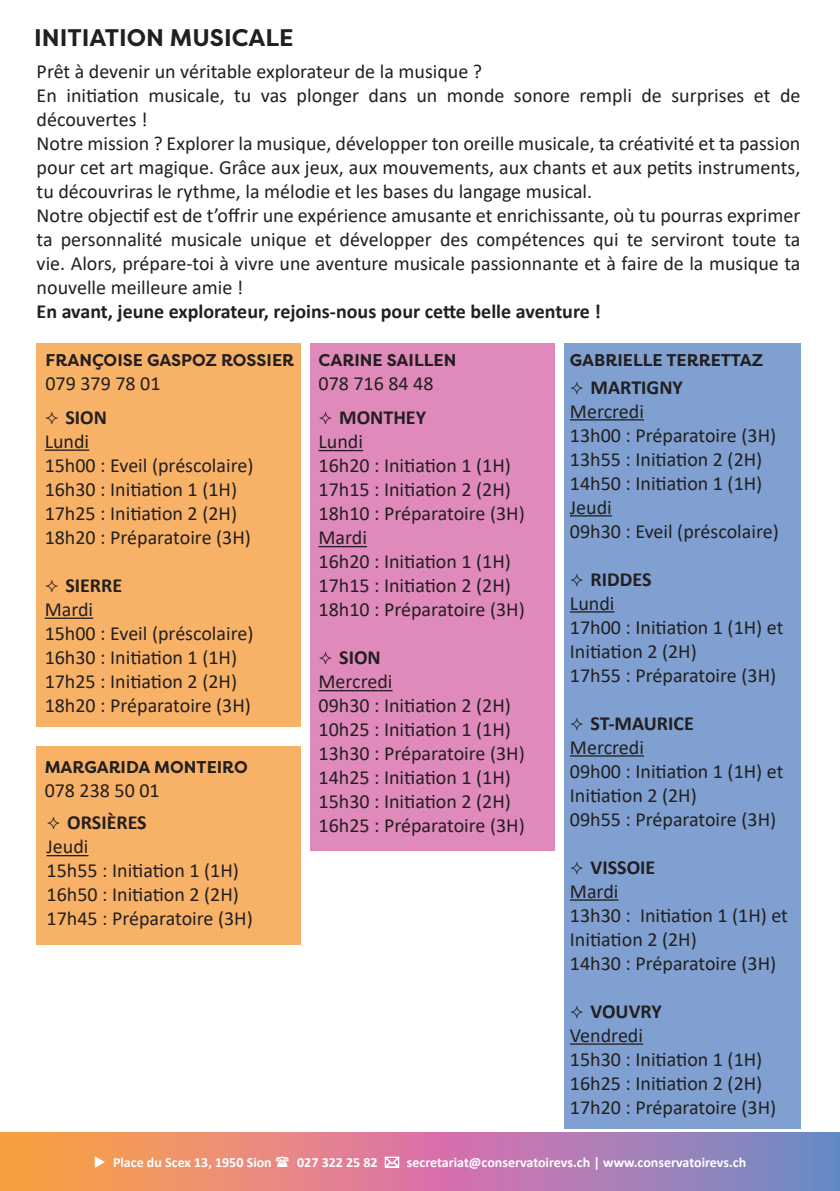
<style>
.page{position:relative;width:840px;height:1191px;background:#fff}
.page>*{position:absolute;margin:0;border:0;box-sizing:border-box;transform-origin:0 0}
.t1{font:700 24px "Filson Pro";color:#231f20}
.t2{font:20px/24px "Calibri";color:#231f20}
.t3{font:700 20px "Calibri";color:#231f20}
.t4{font:700 17px "Filson Pro";color:#231f20}
.t5{font:700 14px "Calibri";color:#fff}
</style>
<div class="page">
<div style="left:37px;top:343px;width:263px;height:383px;background:#f8b267"></div>
<div style="left:310px;top:343px;width:244px;height:507px;background:#e08abc"></div>
<div style="left:563px;top:343px;width:237px;height:785px;background:#7fa0d0"></div>
<hr style="left:45px;top:449px;width:44px;height:2px;background:#231f20">
<hr style="left:45px;top:617px;width:48px;height:2px;background:#231f20">
<hr style="left:318px;top:450px;width:45px;height:1px;background:#231f20">
<hr style="left:318px;top:546px;width:49px;height:1px;background:#231f20">
<hr style="left:318px;top:690px;width:74px;height:1px;background:#231f20">
<hr style="left:569px;top:419px;width:74px;height:1px;background:#231f20">
<hr style="left:569px;top:515px;width:42px;height:1px;background:#231f20">
<hr style="left:569px;top:611px;width:45px;height:1px;background:#231f20">
<hr style="left:569px;top:755px;width:74px;height:1px;background:#231f20">
<hr style="left:569px;top:899px;width:49px;height:1px;background:#231f20">
<hr style="left:569px;top:1043px;width:73px;height:1px;background:#231f20">
<svg style="left:0;top:1132px;width:839px;height:59px;background:#c78694"></svg>
<div style="left:37px;top:746px;width:263px;height:198px;background:#f8b267"></div>
<hr style="left:47px;top:855px;width:41px;height:1px;background:#231f20">
<svg style="left:276px;top:1156px;width:13px;height:11px"></svg>
<svg style="left:385px;top:1157px;width:13px;height:10px"></svg>
<p class="t1" style="left:34px;top:23px;width:261px">INITIATION MUSICALE</p>
<p class="t2" style="left:37px;top:58px;width:447px">Prêt à devenir un véritable explorateur de la musique ?</p>
<p class="t2" style="left:37px;top:82px;width:764px">En initiation musicale, tu vas plonger dans un monde sonore rempli de surprises et de découvertes !</p>
<p class="t2" style="left:37px;top:130px;width:764px;text-align:justify">Notre mission ? Explorer la musique, développer ton oreille musicale, ta créativité et ta passion pour cet art magique. Grâce aux jeux, aux mouvements, aux chants et aux petits instruments, tu découvriras le rythme, la mélodie et les bases du langage musical.</p>
<p class="t2" style="left:37px;top:202px;width:764px;text-align:justify">Notre objectif est de t’offrir une expérience amusante et enrichissante, où tu pourras exprimer ta personnalité musicale unique et développer des compétences qui te serviront toute ta vie. Alors, prépare-toi à vivre une aventure musicale passionnante et à faire de la musique ta nouvelle meilleure amie !</p>
<p class="t3" style="left:37px;top:297px;width:565px">En avant, jeune explorateur, rejoins-nous pour cette belle aventure !</p>
<p class="t4" style="left:45px;top:349px;width:250px">FRANÇOISE GASPOZ ROSSIER</p>
<p class="t2" style="left:45px;top:371px;width:116px">079 379 78 01</p>
<p class="t3" style="left:65px;top:403px;width:43px">SION</p>
<p class="t2" style="left:45px;top:429px;width:46px">Lundi</p>
<p class="t2" style="left:45px;top:453px;width:210px">15h00 : Eveil (préscolaire)</p>
<p class="t2" style="left:45px;top:477px;width:194px">16h30 : Initiation 1 (1H)</p>
<p class="t2" style="left:45px;top:501px;width:194px">17h25 : Initiation 2 (2H)</p>
<p class="t2" style="left:45px;top:525px;width:208px">18h20 : Préparatoire (3H)</p>
<p class="t3" style="left:65px;top:571px;width:58px">SIERRE</p>
<p class="t2" style="left:45px;top:597px;width:50px">Mardi</p>
<p class="t2" style="left:45px;top:621px;width:210px">15h00 : Eveil (préscolaire)</p>
<p class="t2" style="left:45px;top:645px;width:194px">16h30 : Initiation 1 (1H)</p>
<p class="t2" style="left:45px;top:669px;width:194px">17h25 : Initiation 2 (2H)</p>
<p class="t2" style="left:45px;top:693px;width:208px">18h20 : Préparatoire (3H)</p>
<p class="t4" style="left:45px;top:756px;width:204px">MARGARIDA MONTEIRO</p>
<p class="t2" style="left:45px;top:778px;width:116px">078 238 50 01</p>
<p class="t3" style="left:67px;top:808px;width:81px">ORSIÈRES</p>
<p class="t2" style="left:47px;top:834px;width:43px">Jeudi</p>
<p class="t2" style="left:47px;top:858px;width:194px">15h55 : Initiation 1 (1H)</p>
<p class="t2" style="left:47px;top:882px;width:208px">16h50 : Initiation 2 (2H)<br>17h45 : Préparatoire (3H)</p>
<p class="t4" style="left:318px;top:349px;width:139px">CARINE SAILLEN</p>
<p class="t2" style="left:318px;top:371px;width:116px">078 716 84 48</p>
<p class="t3" style="left:339px;top:403px;width:88px">MONTHEY</p>
<p class="t2" style="left:318px;top:429px;width:46px">Lundi</p>
<p class="t2" style="left:318px;top:453px;width:194px">16h20 : Initiation 1 (1H)</p>
<p class="t2" style="left:318px;top:477px;width:194px">17h15 : Initiation 2 (2H)</p>
<p class="t2" style="left:318px;top:501px;width:208px">18h10 : Préparatoire (3H)</p>
<p class="t2" style="left:318px;top:525px;width:50px">Mardi</p>
<p class="t2" style="left:318px;top:549px;width:194px">16h20 : Initiation 1 (1H)</p>
<p class="t2" style="left:318px;top:573px;width:194px">17h15 : Initiation 2 (2H)</p>
<p class="t2" style="left:318px;top:597px;width:208px">18h10 : Préparatoire (3H)</p>
<p class="t3" style="left:339px;top:643px;width:43px">SION</p>
<p class="t2" style="left:318px;top:669px;width:75px">Mercredi</p>
<p class="t2" style="left:318px;top:693px;width:194px">09h30 : Initiation 2 (2H)</p>
<p class="t2" style="left:318px;top:717px;width:194px">10h25 : Initiation 1 (1H)</p>
<p class="t2" style="left:318px;top:741px;width:208px">13h30 : Préparatoire (3H)</p>
<p class="t2" style="left:318px;top:765px;width:194px">14h25 : Initiation 1 (1H)</p>
<p class="t2" style="left:318px;top:789px;width:194px">15h30 : Initiation 2 (2H)</p>
<p class="t2" style="left:318px;top:813px;width:208px">16h25 : Préparatoire (3H)</p>
<p class="t4" style="left:569px;top:349px;width:195px">GABRIELLE TERRETTAZ</p>
<p class="t3" style="left:590px;top:373px;width:94px">MARTIGNY</p>
<p class="t2" style="left:569px;top:398px;width:75px">Mercredi</p>
<p class="t2" style="left:569px;top:422px;width:208px">13h00 : Préparatoire (3H)</p>
<p class="t2" style="left:569px;top:446px;width:194px">13h55 : Initiation 2 (2H)</p>
<p class="t2" style="left:569px;top:470px;width:194px">14h50 : Initiation 1 (1H)</p>
<p class="t2" style="left:569px;top:494px;width:43px">Jeudi</p>
<p class="t2" style="left:569px;top:518px;width:210px">09h30 : Eveil (préscolaire)</p>
<p class="t3" style="left:590px;top:565px;width:62px">RIDDES</p>
<p class="t2" style="left:569px;top:590px;width:46px">Lundi</p>
<p class="t2" style="left:569px;top:614px;width:215px">17h00 : Initiation 1 (1H) et<br>Initiation 2 (2H)</p>
<p class="t2" style="left:569px;top:662px;width:208px">17h55 : Préparatoire (3H)</p>
<p class="t3" style="left:590px;top:709px;width:105px">ST-MAURICE</p>
<p class="t2" style="left:569px;top:734px;width:75px">Mercredi</p>
<p class="t2" style="left:569px;top:758px;width:215px">09h00 : Initiation 1 (1H) et</p>
<p class="t2" style="left:569px;top:782px;width:128px">Initiation 2 (2H)</p>
<p class="t2" style="left:569px;top:806px;width:208px">09h55 : Préparatoire (3H)</p>
<p class="t3" style="left:590px;top:853px;width:66px">VISSOIE</p>
<p class="t2" style="left:569px;top:878px;width:50px">Mardi</p>
<p class="t2" style="left:569px;top:902px;width:219px">13h30 : Initiation 1 (1H) et<br>Initiation 2 (2H)</p>
<p class="t2" style="left:569px;top:950px;width:208px">14h30 : Préparatoire (3H)</p>
<p class="t3" style="left:590px;top:997px;width:73px">VOUVRY</p>
<p class="t2" style="left:569px;top:1022px;width:75px">Vendredi</p>
<p class="t2" style="left:569px;top:1046px;width:194px">15h30 : Initiation 1 (1H)</p>
<p class="t2" style="left:569px;top:1070px;width:194px">16h25 : Initiation 2 (2H)</p>
<p class="t2" style="left:569px;top:1094px;width:208px">17h20 : Préparatoire (3H)</p>
<p class="t5" style="left:94px;top:1152px;width:179px">◆ Place du Scex 13, 1950 Sion</p>
<p class="t5" style="left:297px;top:1152px;width:82px">027 322 25 82</p>
<p class="t5" style="left:406px;top:1152px;width:340px">secretariat@conservatoirevs.ch | www.conservatoirevs.ch</p>
</div>
